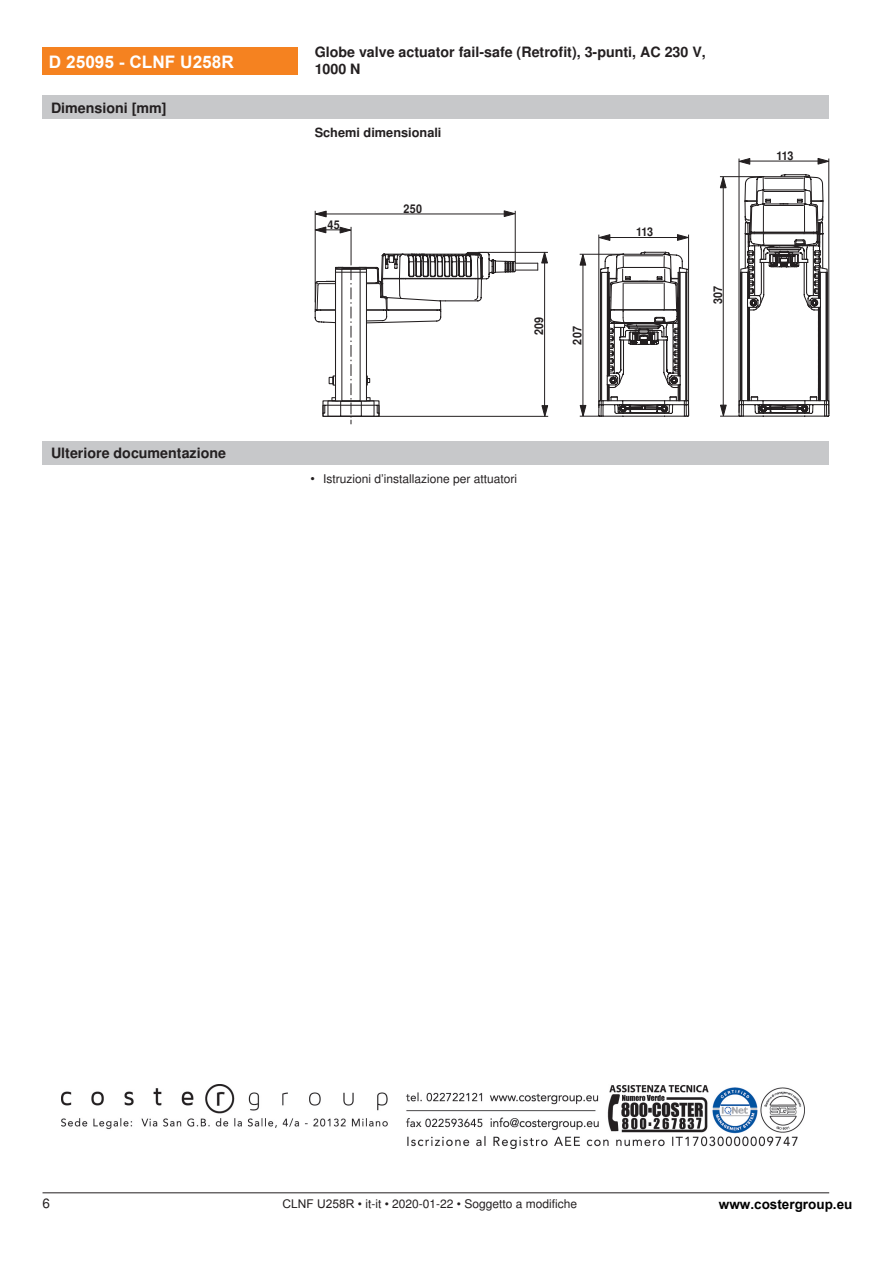
<style>
.page{position:relative;width:893px;height:1263px;background:#fff}
.page>*{position:absolute;margin:0;border:0;box-sizing:border-box;transform-origin:0 0}
.t1{font:700 17.25px "Arial";color:#fff}
.t2{font:700 14.25px/17.1px "Nimbus Sans BEL";color:#231f20}
.Rechtsbündig_Footer{font:700 13.5px "Arial";color:#000}
.t3{font:13.5px "Nimbus Sans BEL";color:#231f20}
.t4{font:700 12.75px "Nimbus Sans BEL";color:#231f20}
.Footer_EU_center{font:12px "Nimbus Sans BEL";color:#231f20}
.Bulletpoints{font:12px "Nimbus Sans BEL";color:#231f20}
.t5{font:700 12px "Nimbus Sans BEL";letter-spacing:.025em;color:#231f20;scale:.9 1}
.s1{font-size:12.75px}
.s2{font-family:"Arial"}
</style>
<div class="page">
<svg style="left:315px;top:158px;width:514px;height:266px"></svg>
<div style="left:43px;top:441px;width:786px;height:24px;background:#c7c8ca"></div>
<div style="left:43px;top:47px;width:255px;height:27px;background:#f58220"></div>
<div style="left:43px;top:96px;width:786px;height:23px;background:#c7c8ca"></div>
<hr style="left:43px;top:1192px;width:786px;height:1px;background:#231f20">
<img style="left:61px;top:1085px;width:743px;height:64px">
<p class="t1" style="left:49px;top:50px;width:187px">D 25095 - CLNF U258R</p>
<p class="t2" style="left:315px;top:44px;width:393px">Globe valve actuator fail-safe (Retrofit), 3-punti, AC 230 V,<br>1000 N</p>
<p class="t2" style="left:51px;top:100px;width:117px">Dimensioni [mm]</p>
<p class="t2" style="left:51px;top:445px;width:176px">Ulteriore documentazione</p>
<p class="t4" style="left:315px;top:125px;width:128px">Schemi dimensionali</p>
<p class="t5" style="left:327px;top:217px;width:15px">45</p>
<p class="t5" style="left:404px;top:201px;width:22px">250</p>
<p class="t5" style="left:531px;top:335px;width:22px;rotate:-90deg">209</p>
<p class="t5" style="left:570px;top:345px;width:22px;rotate:-90deg">207</p>
<p class="Bulletpoints" style="left:310px;top:471px;width:208px"><span class="s1">•</span> Istruzioni d’installazione per attuatori</p>
<p class="t5" style="left:636px;top:224px;width:21px">113</p>
<p class="t5" style="left:710px;top:304px;width:22px;rotate:-90deg">307</p>
<p class="t5" style="left:776px;top:148px;width:21px">113</p>
<p class="t3" style="left:43px;top:1195px;width:9px">6</p>
<p class="Footer_EU_center" style="left:282px;top:1196px;width:296px"><span class="s2">CLNF U258R</span> • it-it • 2020-01-22 • Soggetto a modifiche</p>
<p class="Rechtsbündig_Footer" style="left:719px;top:1195px;width:135px">www.costergroup.eu</p>
</div>
